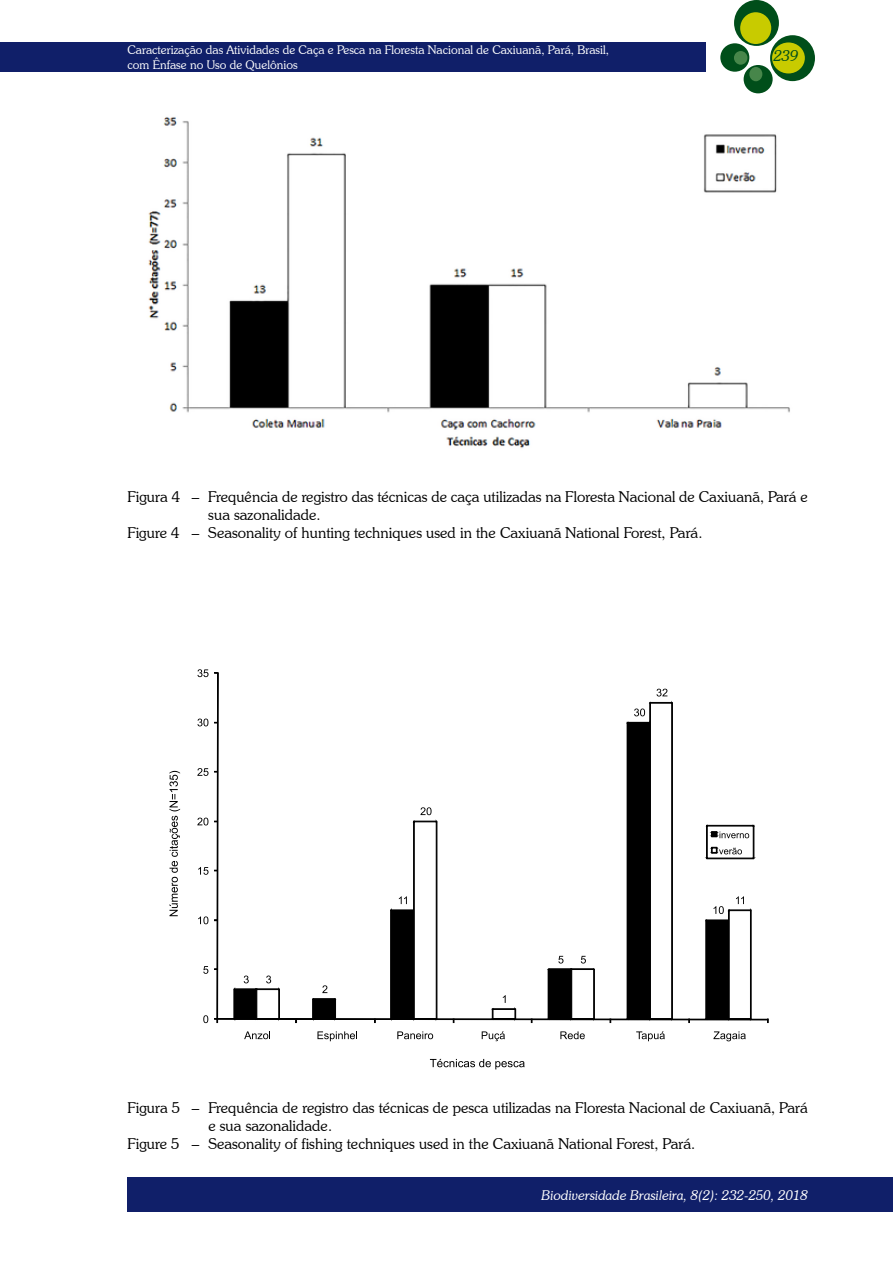
<style>
.page{position:relative;width:893px;height:1263px;background:#fff}
.page>*{position:absolute;margin:0;border:0;box-sizing:border-box;transform-origin:0 0}
.t1{font:300 15px "Souvenir IT Cby BT";color:#000}
.t2{font:italic 300 15px "Souvenir IT Cby BT";color:#004e1a}
.t3{font:italic 300 13.5px "Souvenir IT Cby BT";color:#fff}
.t4{font:300 12px/14.4px "Souvenir IT Cby BT";color:#fff}
</style>
<div class="page">
<div style="left:0;top:43px;width:705px;height:29px;background:#101f69"></div>
<div style="left:734px;top:0;width:45px;height:46px;background:#004e1a;border-radius:50%"></div>
<div style="left:770px;top:35px;width:45px;height:46px;background:#004e1a;border-radius:50%"></div>
<div style="left:720px;top:43px;width:29px;height:29px;background:#004e1a;border-radius:50%"></div>
<div style="left:744px;top:65px;width:29px;height:28px;background:#004e1a;border-radius:50%"></div>
<div style="left:740px;top:12px;width:31px;height:32px;background:#c8cb00;border-radius:50%"></div>
<div style="left:772px;top:42px;width:33px;height:31px;background:#c8cb00;border-radius:50%"></div>
<div style="left:734px;top:51px;width:13px;height:14px;background:#47864a;border-radius:50%"></div>
<div style="left:749px;top:67px;width:13px;height:14px;background:#47864a;border-radius:50%"></div>
<div style="left:128px;top:1178px;width:765px;height:34px;background:#101f69"></div>
<svg style="left:244px;top:1031px;width:26px;height:8px"></svg>
<svg style="left:317px;top:1031px;width:40px;height:10px"></svg>
<svg style="left:397px;top:1031px;width:36px;height:8px"></svg>
<svg style="left:482px;top:1031px;width:23px;height:10px"></svg>
<svg style="left:560px;top:1031px;width:25px;height:8px"></svg>
<svg style="left:636px;top:1031px;width:29px;height:10px"></svg>
<svg style="left:713px;top:1031px;width:33px;height:10px"></svg>
<svg style="left:169px;top:771px;width:11px;height:145px"></svg>
<svg style="left:430px;top:1059px;width:95px;height:10px"></svg>
<svg style="left:197px;top:669px;width:571px;height:354px"></svg>
<img style="left:148px;top:117px;width:642px;height:331px">
<p class="t4" style="left:128px;top:43px;width:483px">Caracterização das Atividades de Caça e Pesca na Floresta Nacional de Caxiuanã, Pará, Brasil, com Ênfase no Uso de Quelônios</p>
<p class="t2" style="left:774px;top:46px;width:26px">239</p>
<p class="t1" style="left:128px;top:487px;width:682px">Figura 4 – Frequência de registro das técnicas de caça utilizadas na Floresta Nacional de Caxiuanã, Pará e</p>
<p class="t1" style="left:208px;top:505px;width:114px">sua sazonalidade.</p>
<p class="t1" style="left:128px;top:523px;width:576px">Figure 4 – Seasonality of hunting techniques used in the Caxiuanã National Forest, Pará.</p>
<p class="t1" style="left:128px;top:1098px;width:682px">Figura 5 – Frequência de registro das técnicas de pesca utilizadas na Floresta Nacional de Caxiuanã, Pará</p>
<p class="t1" style="left:208px;top:1116px;width:125px">e sua sazonalidade.</p>
<p class="t1" style="left:128px;top:1134px;width:569px">Figure 5 – Seasonality of fishing techniques used in the Caxiuanã National Forest, Pará.</p>
<p class="t3" style="left:541px;top:1187px;width:268px">Biodiversidade Brasileira, 8(2): 232-250, 2018</p>
</div>
